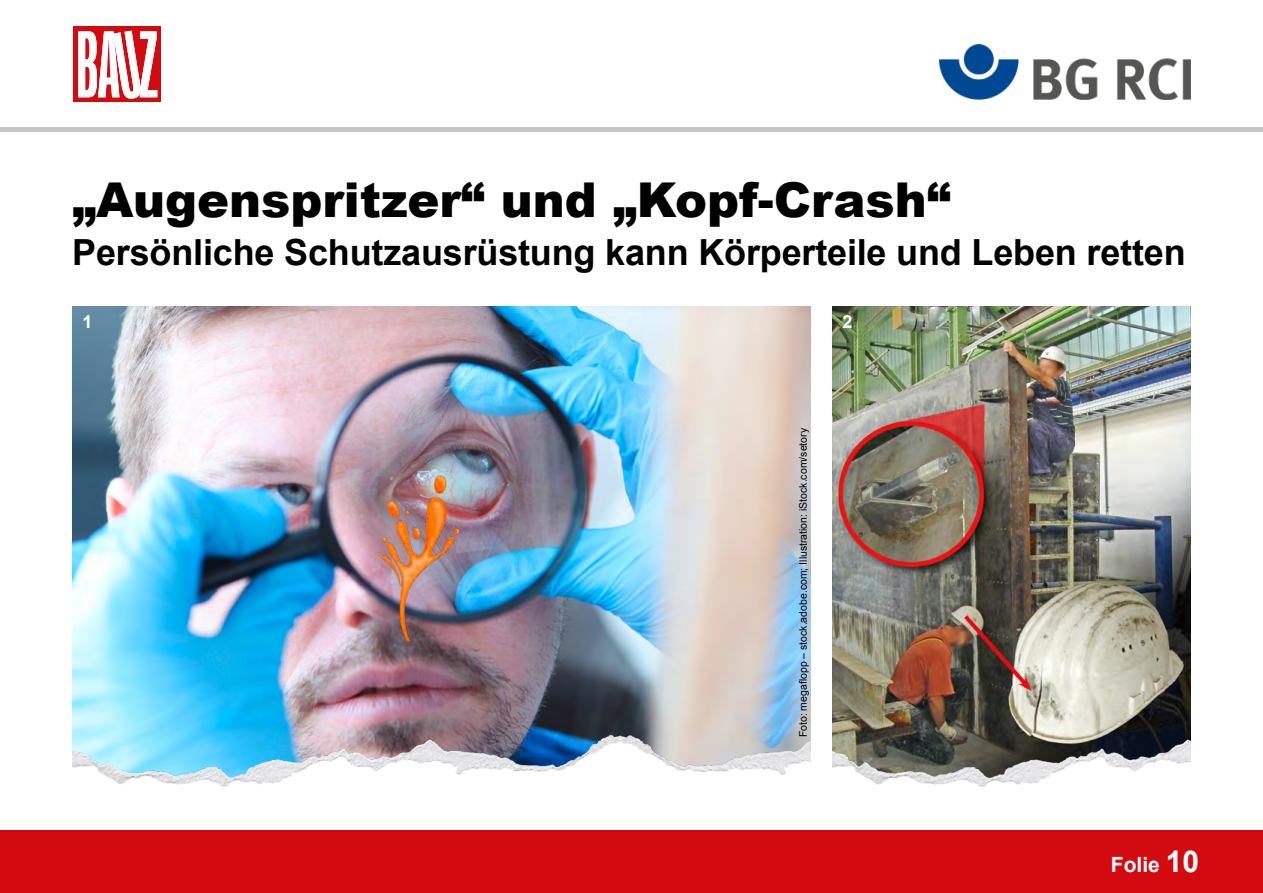
<style>
.page{position:relative;width:1263px;height:893px;background:#fff}
.page>*{position:absolute;margin:0;border:0;box-sizing:border-box;transform-origin:0 0}
.Seitennummerierung{font:900 48px "Arial";color:#000}
.Subheadline{font:700 36px "Arial";letter-spacing:-.005em;color:#000}
.Seitennummerierung-2{font:700 21px "Arial";color:#fff}
.t1{font:700 18px "Arial";color:#fff}
.t2{font:10.5px "Arial";color:#000}
.s1{font-size:30px}
</style>
<div class="page">
<div style="left:73px;top:26px;width:88px;height:75px;background:#d40a11"></div>
<svg style="left:78px;top:31px;width:79px;height:68px"></svg>
<img style="left:940px;top:45px;width:251px;height:55px">
<img style="left:72px;top:306px;width:739px;height:387px">
<img style="left:832px;top:306px;width:359px;height:366px">
<hr style="left:0;top:128px;width:1263px;height:4px;background:#c5c6c6">
<div style="left:0;top:830px;width:1263px;height:63px;background:#d40a11"></div>
<img style="left:72px;top:693px;width:739px;height:94px">
<img style="left:832px;top:672px;width:359px;height:115px">
<img style="left:379px;top:473px;width:99px;height:167px">
<h1 class="Seitennummerierung" style="left:72px;top:165px;width:880px">„Augenspritzer“ und „Kopf-Crash“</h1>
<h2 class="Subheadline" style="left:72px;top:228px;width:1115px">Persönliche Schutzausrüstung kann Körperteile und Leben retten</h2>
<p class="t1" style="left:83px;top:309px;width:12px">1</p>
<p class="t1" style="left:842px;top:309px;width:12px">2</p>
<p class="t2" style="left:796px;top:737px;width:311px;rotate:-90deg">Foto: megaflopp – stock.adobe.com; Illustration: iStock.com/setory</p>
<h1 class="Seitennummerierung-2" style="left:1111px;top:850px;width:90px">Folie <span class="s1">10</span></h1>
</div>
